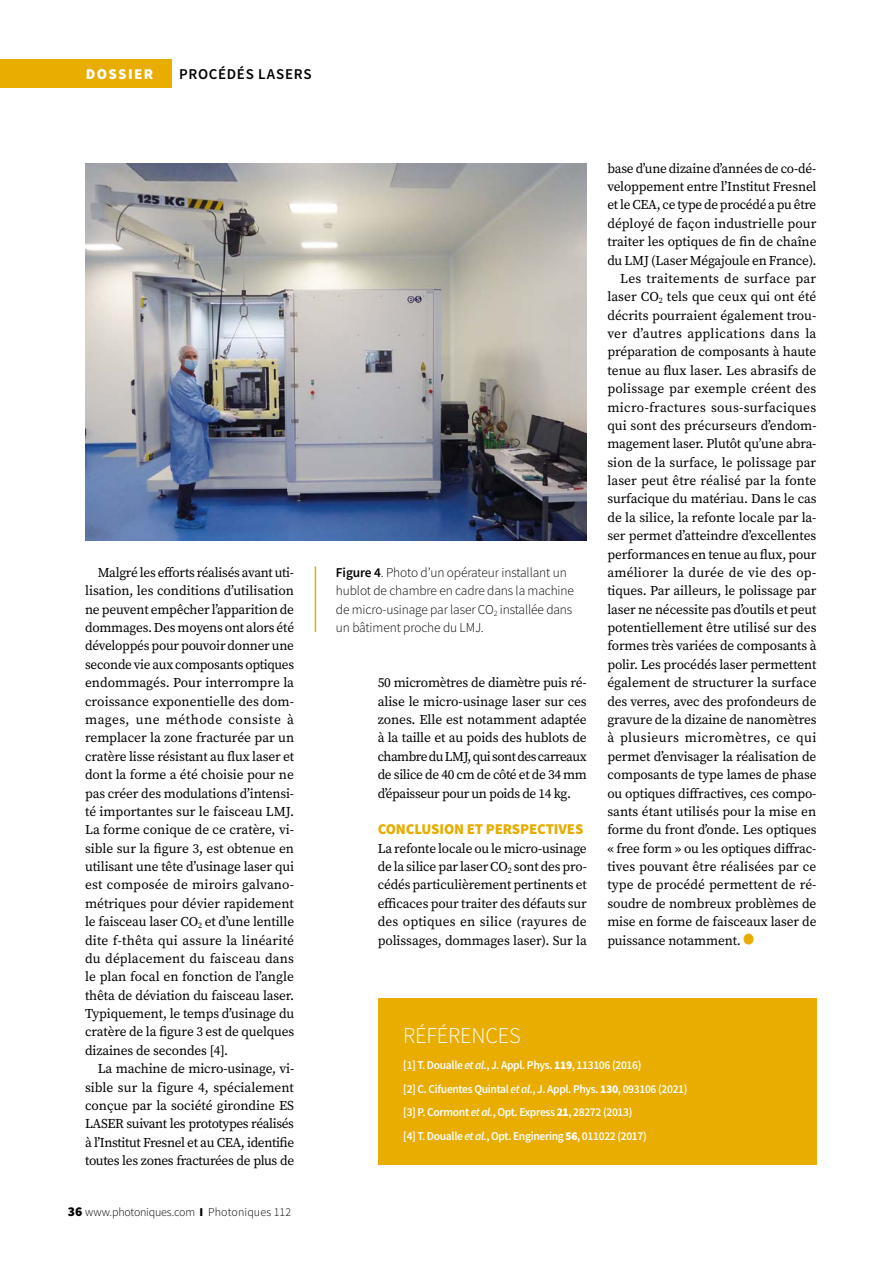
<style>
.page{position:relative;width:893px;height:1263px;background:#fff}
.page>*{position:absolute;margin:0;border:0;box-sizing:border-box;transform-origin:0 0}
.t1{font:300 22.5px "Source Sans Pro";letter-spacing:-.01em;color:#fff}
.t2{font:900 15px "Source Sans Pro";letter-spacing:-.01em;color:#e8ad00}
.t3{font:600 15px "Source Sans Pro";color:#000}
.t4{font:900 15px "Source Sans Pro";letter-spacing:.09em;color:#fff}
.t5{font:13.5px/18.3px "Source Serif Pro";letter-spacing:-.01em;color:#000;text-align:justify}
.t6{font:300 13.5px/18.3px "Source Sans Pro";letter-spacing:-.01em;color:#000}
.t7{font:13.5px "Source Serif Pro";letter-spacing:.02em;color:#000}
.t8{font:13.5px "Source Serif Pro";letter-spacing:.015em;color:#000}
.t9{font:13.5px "Source Serif Pro";letter-spacing:.01em;color:#000}
.t10{font:13.5px "Source Serif Pro";letter-spacing:.025em;color:#000}
.t11{font:13.5px "Source Serif Pro";letter-spacing:.03em;color:#000}
.t12{font:600 12px/23.5px "Source Sans Pro";letter-spacing:-.03em;color:#fff;scale:.96 1}
.t13{font:300 12px "Source Sans Pro";color:#000}
.s1{font-weight:900;font-size:13.5px}
.s2{font-weight:900}
.s3{font-weight:600}
.s4{font-style:italic}
</style>
<div class="page">
<div style="left:0;top:60px;width:171px;height:28px;background:#e8ad00"></div>
<div style="left:378px;top:999px;width:438px;height:166px;background:#e8ad00"></div>
<div style="left:743px;top:933px;width:11px;height:11px;background:#e8ad00;border-radius:50%"></div>
<img style="left:85px;top:164px;width:502px;height:376px">
<hr style="left:315px;top:566px;width:1px;height:66px;background:#e8ad00">
<p class="t4" style="left:86px;top:64px;width:69px">DOSSIER</p>
<p class="t3" style="left:179px;top:64px;width:13px">Proc</p>
<p class="t3" style="left:218px;top:64px;width:49px">édés lasers</p>
<p class="t5" style="left:85px;top:563px;width:211px;text-indent:13px">Malgré les efforts réalisés avant uti&shy;lisation, les conditions d’utilisation ne peuvent empêcher l’apparition de dommages. Des moyens ont alors été développés pour pouvoir donner une seconde vie aux composants optiques endommagés. Pour interrompre la croissance exponentielle des dom&shy;mages, une méthode consiste à remplacer la zone fracturée par un cratère lisse résistant au flux laser et dont la forme a été choisie pour ne pas créer des modulations d’intensi&shy;té importantes sur le faisceau LMJ.<br>La forme conique de ce cratère, vi&shy;sible sur la figure 3, est obtenue en utilisant une tête d’usinage laser qui est composée de miroirs galvano&shy;métriques pour dévier rapidement le faisceau laser CO<sub>2</sub> et d’une lentille dite f-thêta qui assure la linéarité du déplacement du faisceau dans le plan focal en fonction de l’angle thêta de déviation du faisceau laser.<br>Typiquement, le temps d’usinage du cratère de la figure 3 est de quelques dizaines de secondes [4].</p>
<p class="t5" style="left:85px;top:1059px;width:211px;text-indent:13px">La machine de micro-usinage, vi&shy;sible sur la figure 4, spécialement conçue par la société girondine ES LASER suivant les prototypes réalisés à l’Institut Fresnel et au CEA, identifie toutes les zones fracturées de plus de</p>
<p class="t13" style="left:68px;top:1205px;width:225px"><span class="s1">36</span> www.photoniques.com <span class="s2">I</span> Photoniques 112</p>
<p class="t6" style="left:336px;top:563px;width:240px"><span class="s3">Figure 4</span>. Photo d’un opérateur installant un hublot de chambre en cadre dans la machine de micro-usinage par laser CO<sub>2</sub> installée dans un bâtiment proche du LMJ.</p>
<p class="t5" style="left:378px;top:674px;width:211px">50 micromètres de diamètre puis ré&shy;alise le micro-usinage laser sur ces zones. Elle est notamment adaptée à la taille et au poids des hublots de chambre du LMJ, qui sont des carreaux de silice de 40 cm de côté et de 34 mm d’épaisseur pour un poids de 14 kg.</p>
<p class="t2" style="left:378px;top:819px;width:207px">CONCLUSION ET PERSPECTIVES</p>
<p class="t5" style="left:378px;top:839px;width:211px">La refonte locale ou le micro-usinage de la silice par laser CO<sub>2</sub> sont des pro&shy;cédés particulièrement pertinents et efficaces pour traiter des défauts sur des optiques en silice (rayures de polissages, dommages laser). Sur la</p>
<p class="t5" style="left:607px;top:159px;width:211px">base d’une dizaine d’années de co-dé-</p>
<p class="t5" style="left:607px;top:177px;width:211px">veloppement entre l’Institut Fresnel</p>
<p class="t5" style="left:607px;top:196px;width:211px">et le CEA, ce type de procédé a pu être</p>
<p class="t5" style="left:607px;top:214px;width:211px">déployé de façon industrielle pour</p>
<p class="t5" style="left:607px;top:233px;width:211px">traiter les optiques de fin de chaîne</p>
<p class="t5" style="left:607px;top:251px;width:211px">du LMJ (Laser Mégajoule en France).</p>
<p class="t7" style="left:620px;top:269px;width:198px">Les traitements de surface par</p>
<p class="t5" style="left:607px;top:288px;width:211px">laser CO<sub>2</sub> tels que ceux qui ont été</p>
<p class="t5" style="left:607px;top:306px;width:210px">décrits pourraient également trou-</p>
<p class="t10" style="left:607px;top:325px;width:211px">ver d’autres applications dans la</p>
<p class="t5" style="left:607px;top:343px;width:211px">préparation de composants à haute</p>
<p class="t5" style="left:607px;top:361px;width:211px">tenue au flux laser. Les abrasifs de</p>
<p class="t8" style="left:607px;top:380px;width:210px">polissage par exemple créent des</p>
<p class="t7" style="left:607px;top:398px;width:210px">micro-fractures sous-surfaciques</p>
<p class="t5" style="left:607px;top:416px;width:211px">qui sont des précurseurs d’endom-</p>
<p class="t5" style="left:607px;top:435px;width:211px">magement laser. Plutôt qu’une abra-</p>
<p class="t5" style="left:607px;top:453px;width:210px">sion de la surface, le polissage par</p>
<p class="t9" style="left:607px;top:472px;width:211px">laser peut être réalisé par la fonte</p>
<p class="t5" style="left:607px;top:490px;width:211px">surfacique du matériau. Dans le cas</p>
<p class="t5" style="left:607px;top:508px;width:211px">de la silice, la refonte locale par la-</p>
<p class="t5" style="left:607px;top:527px;width:211px">ser permet d’atteindre d’excellentes</p>
<p class="t5" style="left:607px;top:545px;width:211px">performances en tenue au flux, pour</p>
<p class="t8" style="left:607px;top:563px;width:211px">améliorer la durée de vie des op-</p>
<p class="t5" style="left:607px;top:582px;width:211px">tiques. Par ailleurs, le polissage par</p>
<p class="t5" style="left:607px;top:600px;width:211px">laser ne nécessite pas d’outils et peut</p>
<p class="t5" style="left:607px;top:618px;width:211px">potentiellement être utilisé sur des</p>
<p class="t5" style="left:607px;top:637px;width:211px">formes très variées de composants à</p>
<p class="t5" style="left:607px;top:655px;width:211px">polir. Les procédés laser permettent</p>
<p class="t5" style="left:607px;top:674px;width:211px">également de structurer la surface</p>
<p class="t5" style="left:607px;top:692px;width:211px">des verres, avec des profondeurs de</p>
<p class="t5" style="left:607px;top:710px;width:211px">gravure de la dizaine de nanomètres</p>
<p class="t11" style="left:607px;top:729px;width:211px">à plusieurs micromètres, ce qui</p>
<p class="t5" style="left:607px;top:747px;width:211px">permet d’envisager la réalisation de</p>
<p class="t5" style="left:607px;top:765px;width:211px">composants de type lames de phase</p>
<p class="t5" style="left:607px;top:784px;width:211px">ou optiques diffractives, ces compo-</p>
<p class="t5" style="left:607px;top:802px;width:210px">sants étant utilisés pour la mise en</p>
<p class="t5" style="left:607px;top:821px;width:211px">forme du front d’onde. Les optiques</p>
<p class="t5" style="left:607px;top:839px;width:211px">« free form » ou les optiques diffrac-</p>
<p class="t5" style="left:607px;top:857px;width:210px">tives pouvant être réalisées par ce</p>
<p class="t5" style="left:607px;top:876px;width:211px">type de procédé permettent de ré-</p>
<p class="t5" style="left:607px;top:894px;width:211px">soudre de nombreux problèmes de</p>
<p class="t5" style="left:607px;top:912px;width:211px">mise en forme de faisceaux laser de</p>
<p class="t5" style="left:607px;top:931px;width:135px">puissance notamment.</p>
<h1 class="t1" style="left:403px;top:1022px;width:119px">RÉFÉRENCES</h1>
<p class="t12" style="left:403px;top:1053px;width:298px">[1] T. Doualle <span class="s4">et al.</span>, J. Appl. Phys. <span class="s2">119</span>, 113106 (2016)<br>[2] C. Cifuentes Quintal <span class="s4">et al.</span>, J. Appl. Phys. <span class="s2">130</span>, 093106 (2021) [3] P. Cormont <span class="s4">et al.</span>, Opt. Express <span class="s2">21</span>, 28272 (2013)<br>[4] T. Doualle <span class="s4">et al.</span>, Opt. Enginering <span class="s2">56</span>, 011022 (2017)</p>
</div>
